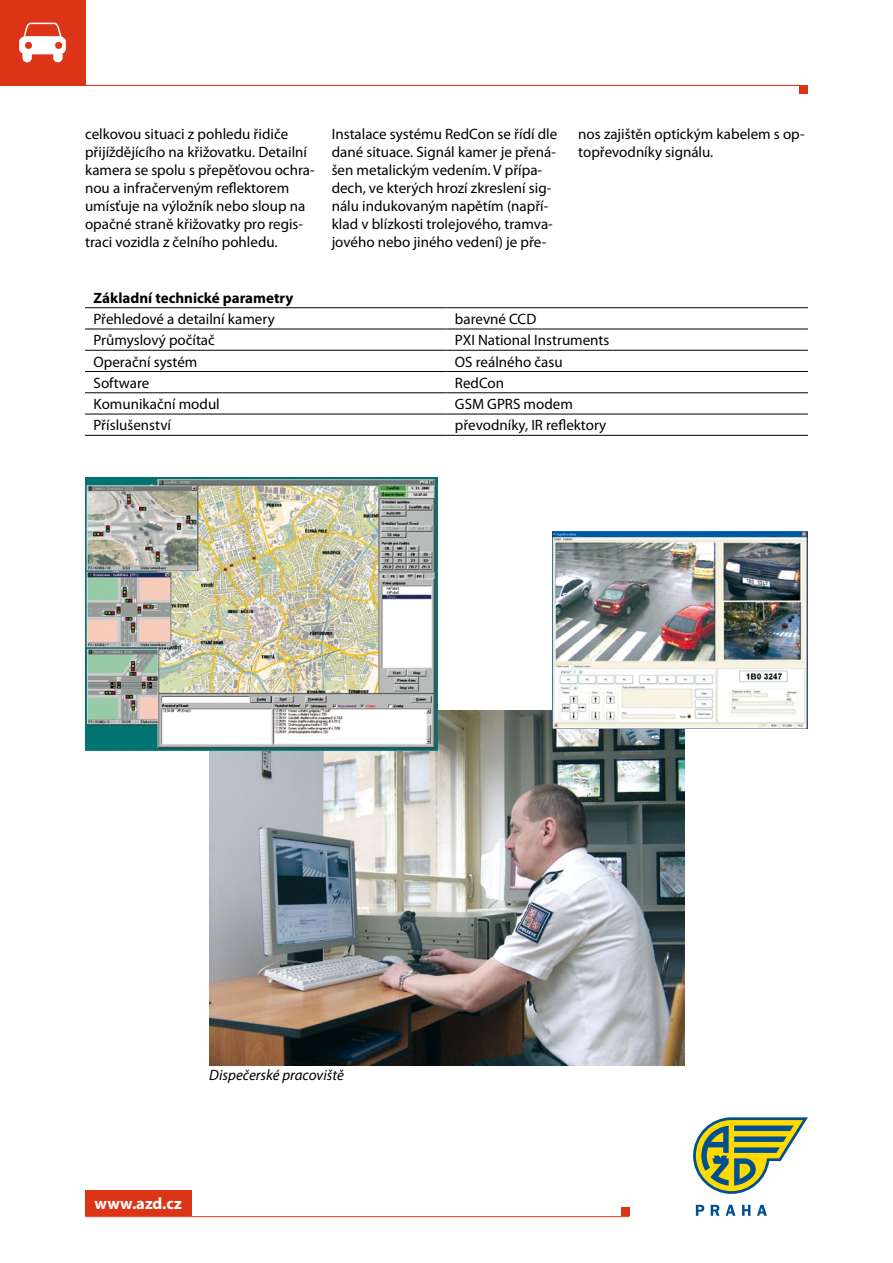
<style>
.page{position:relative;width:893px;height:1263px;background:#fff}
.page>*{position:absolute;margin:0;border:0;box-sizing:border-box;transform-origin:0 0}
.t1{font:700 16.5px "Myriad Pro";letter-spacing:.01em;color:#fff}
.t2{font:15px/18px "Myriad Pro";color:#000}
.t3{font:700 15px "Myriad Pro";color:#000}
.t4{font:italic 15px "Myriad Pro";color:#000}
</style>
<div class="page">
<div style="left:0;top:0;width:85px;height:85px;background:#dc3417"></div>
<svg style="left:19px;top:23px;width:47px;height:39px"></svg>
<div style="left:85px;top:1191px;width:106px;height:25px;background:#dc3417"></div>
<hr style="left:85px;top:1216px;width:544px;height:1px;background:#dc3417">
<div style="left:621px;top:1208px;width:8px;height:8px;background:#dc3417"></div>
<svg style="left:693px;top:1117px;width:115px;height:77px"></svg>
<svg style="left:696px;top:1205px;width:8px;height:11px"></svg>
<svg style="left:711px;top:1205px;width:9px;height:11px"></svg>
<svg style="left:726px;top:1205px;width:9px;height:11px"></svg>
<svg style="left:742px;top:1205px;width:8px;height:11px"></svg>
<svg style="left:757px;top:1205px;width:10px;height:11px"></svg>
<div style="left:799px;top:85px;width:9px;height:9px;background:#dc3417"></div>
<hr style="left:0;top:85px;width:808px;height:1px;background:#dc3417">
<hr style="left:85px;top:307px;width:361px;height:1px;background:#000">
<hr style="left:446px;top:307px;width:362px;height:1px;background:#000">
<hr style="left:85px;top:350px;width:361px;height:1px;background:#000">
<hr style="left:446px;top:350px;width:362px;height:1px;background:#000">
<hr style="left:85px;top:392px;width:361px;height:1px;background:#000">
<hr style="left:446px;top:392px;width:362px;height:1px;background:#000">
<hr style="left:85px;top:435px;width:361px;height:1px;background:#000">
<hr style="left:446px;top:435px;width:362px;height:1px;background:#000">
<hr style="left:85px;top:329px;width:361px;height:1px;background:#000">
<hr style="left:446px;top:329px;width:362px;height:1px;background:#000">
<hr style="left:85px;top:371px;width:361px;height:1px;background:#000">
<hr style="left:446px;top:371px;width:362px;height:1px;background:#000">
<hr style="left:85px;top:414px;width:361px;height:1px;background:#000">
<hr style="left:446px;top:414px;width:362px;height:1px;background:#000">
<img style="left:209px;top:711px;width:476px;height:355px">
<img style="left:85px;top:478px;width:353px;height:273px">
<img style="left:553px;top:531px;width:255px;height:198px">
<p class="t2" style="left:85px;top:125px;width:231px">celkovou situaci z pohledu řidiče přijíždějícího na křižovatku. Detailní kamera se spolu s přepěťovou ochra&shy;nou a infračerveným reflektorem umísťuje na výložník nebo sloup na opačné straně křižovatky pro regis&shy;traci vozidla z čelního pohledu.</p>
<p class="t2" style="left:332px;top:125px;width:227px">Instalace systému RedCon se řídí dle dané situace. Signál kamer je přená&shy;šen metalickým vedením. V přípa&shy;dech, ve kterých hrozí zkreslení sig&shy;nálu indukovaným napětím (napří&shy;klad v blízkosti trolejového, tramva&shy;jového nebo jiného vedení) je pře-</p>
<p class="t2" style="left:578px;top:125px;width:228px">nos zajištěn optickým kabelem s op&shy;topřevodníky signálu.</p>
<p class="t3" style="left:94px;top:288px;width:201px">Základní technické parametry</p>
<p class="t2" style="left:94px;top:310px;width:183px">Přehledové a detailní kamery</p>
<p class="t2" style="left:455px;top:310px;width:83px">barevné CCD</p>
<p class="t2" style="left:94px;top:331px;width:123px">Průmyslový počítač</p>
<p class="t2" style="left:455px;top:331px;width:156px">PXI National Instruments</p>
<p class="t2" style="left:94px;top:352px;width:105px">Operační systém</p>
<p class="t2" style="left:455px;top:352px;width:109px">OS reálného času</p>
<p class="t2" style="left:94px;top:373px;width:57px">Software</p>
<p class="t2" style="left:455px;top:373px;width:51px">RedCon</p>
<p class="t2" style="left:94px;top:395px;width:128px">Komunikační modul</p>
<p class="t2" style="left:455px;top:395px;width:119px">GSM GPRS modem</p>
<p class="t2" style="left:94px;top:416px;width:79px">Příslušenství</p>
<p class="t2" style="left:455px;top:416px;width:153px">převodníky, IR reflektory</p>
<p class="t4" style="left:209px;top:1066px;width:136px">Dispečerské pracoviště</p>
<p class="t1" style="left:95px;top:1193px;width:89px">www.azd.cz</p>
</div>
